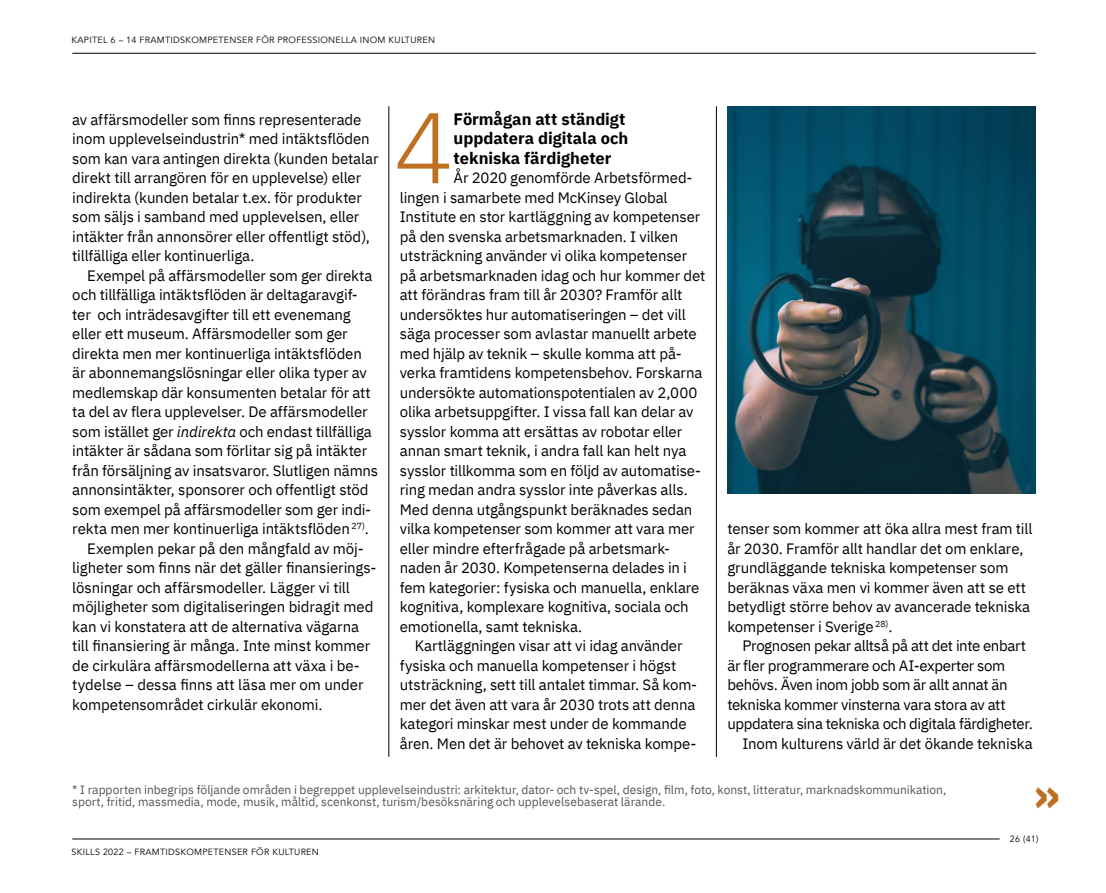
<style>
.page{position:relative;width:1106px;height:893px;background:#fff}
.page>*{position:absolute;margin:0;border:0;box-sizing:border-box;transform-origin:0 0}
.t1{font:300 100.35px "IBM Plex Sans";color:#bd7022}
.t2{font:700 47.55px "IBM Plex Sans";color:#bd7022}
.t3{font:700 16.5px/19.5px "IBM Plex Sans";color:#000}
.t4{font:15px/19.5px "IBM Plex Sans";letter-spacing:-.01em;color:#000}
.t5{font:12px/12px "IBM Plex Sans";color:#565655}
.t6{font:9px "Avenir";letter-spacing:.03em;color:#000}
.s1{font-style:italic}
</style>
<div class="page">
<hr style="left:388px;top:106px;width:1px;height:651px;background:#000">
<hr style="left:716px;top:106px;width:1px;height:651px;background:#000">
<img style="left:727px;top:106px;width:308px;height:387px">
<hr style="left:72px;top:839px;width:927px;height:1px;background:#000">
<hr style="left:72px;top:53px;width:963px;height:1px;background:#000">
<p class="t6" style="left:72px;top:35px;width:365px">KAPITEL 6 – 14 FRAMTIDSKOMPETENSER FÖR PROFESSIONELLA INOM KULTUREN</p>
<h1 class="t1" style="left:393px;top:72px;width:62px">4</h1>
<p class="t3" style="left:453px;top:108px;width:176px">Förmågan att ständigt uppdatera digitala och tekniska färdigheter</p>
<p class="t4" style="left:72px;top:108px;width:308px">av affärsmodeller som finns representerade inom upplevelseindustrin* med intäktsflöden som kan vara antingen direkta (kunden betalar direkt till arrangören för en upplevelse) eller indirekta (kunden betalar t.ex. för produkter som säljs i samband med upplevelsen, eller intäkter från annonsörer eller offentligt stöd), tillfälliga eller kontinuerliga.</p>
<p class="t4" style="left:87px;top:264px;width:287px">Exempel på affärsmodeller som ger direkta</p>
<p class="t4" style="left:72px;top:284px;width:287px">och tillfälliga intäktsflöden är deltagaravgif-</p>
<p class="t4" style="left:72px;top:303px;width:280px">ter och inträdesavgifter till ett evenemang</p>
<p class="t4" style="left:72px;top:323px;width:277px">eller ett museum. Affärsmodeller som ger</p>
<p class="t4" style="left:72px;top:342px;width:291px">direkta men mer kontinuerliga intäktsflöden</p>
<p class="t4" style="left:72px;top:362px;width:296px">är abonnemangslösningar eller olika typer av</p>
<p class="t4" style="left:72px;top:381px;width:300px">medlemskap där konsumenten betalar för att</p>
<p class="t4" style="left:72px;top:401px;width:297px">ta del av flera upplevelser. De affärsmodeller</p>
<p class="t4" style="left:72px;top:420px;width:301px">som istället ger <span class="s1">indirekta</span> och endast tillfälliga</p>
<p class="t4" style="left:72px;top:440px;width:296px">intäkter är sådana som förlitar sig på intäkter</p>
<p class="t4" style="left:72px;top:459px;width:307px">från försäljning av insatsvaror. Slutligen nämns</p>
<p class="t4" style="left:72px;top:479px;width:298px">annonsintäkter, sponsorer och offentligt stöd</p>
<p class="t4" style="left:72px;top:498px;width:300px">som exempel på affärsmodeller som ger indi-</p>
<p class="t4" style="left:72px;top:518px;width:298px">rekta men mer kontinuerliga intäktsflöden <sup>27)</sup>.</p>
<p class="t4" style="left:87px;top:537px;width:278px">Exemplen pekar på den mångfald av möj-</p>
<p class="t4" style="left:72px;top:557px;width:305px">ligheter som finns när det gäller finansierings-</p>
<p class="t4" style="left:72px;top:576px;width:279px">lösningar och affärsmodeller. Lägger vi till</p>
<p class="t4" style="left:72px;top:596px;width:303px">möjligheter som digitaliseringen bidragit med</p>
<p class="t4" style="left:72px;top:615px;width:288px">kan vi konstatera att de alternativa vägarna</p>
<p class="t4" style="left:72px;top:635px;width:299px">till finansiering är många. Inte minst kommer</p>
<p class="t4" style="left:72px;top:654px;width:289px">de cirkulära affärsmodellerna att växa i be-</p>
<p class="t4" style="left:72px;top:674px;width:293px">tydelse – dessa finns att läsa mer om under</p>
<p class="t4" style="left:72px;top:693px;width:252px">kompetensområdet cirkulär ekonomi.</p>
<p class="t4" style="left:453px;top:167px;width:240px">År 2020 genomförde Arbetsförmed-</p>
<p class="t4" style="left:400px;top:186px;width:269px">lingen i samarbete med McKinsey Global</p>
<p class="t4" style="left:400px;top:206px;width:302px">Institute en stor kartläggning av kompetenser</p>
<p class="t4" style="left:400px;top:225px;width:280px">på den svenska arbetsmarknaden. I vilken</p>
<p class="t4" style="left:400px;top:245px;width:289px">utsträckning använder vi olika kompetenser</p>
<p class="t4" style="left:400px;top:264px;width:307px">på arbetsmarknaden idag och hur kommer det</p>
<p class="t4" style="left:400px;top:284px;width:284px">att förändras fram till år 2030? Framför allt</p>
<p class="t4" style="left:400px;top:303px;width:287px">undersöktes hur automatiseringen – det vill</p>
<p class="t4" style="left:400px;top:323px;width:298px">säga processer som avlastar manuellt arbete</p>
<p class="t4" style="left:400px;top:342px;width:283px">med hjälp av teknik – skulle komma att på-</p>
<p class="t4" style="left:400px;top:362px;width:304px">verka framtidens kompetensbehov. Forskarna</p>
<p class="t4" style="left:400px;top:381px;width:299px">undersökte automationspotentialen av 2,000</p>
<p class="t4" style="left:400px;top:401px;width:295px">olika arbetsuppgifter. I vissa fall kan delar av</p>
<p class="t4" style="left:400px;top:420px;width:284px">sysslor komma att ersättas av robotar eller</p>
<p class="t4" style="left:400px;top:440px;width:288px">annan smart teknik, i andra fall kan helt nya</p>
<p class="t4" style="left:400px;top:459px;width:303px">sysslor tillkomma som en följd av automatise-</p>
<p class="t4" style="left:400px;top:479px;width:289px">ring medan andra sysslor inte påverkas alls.</p>
<p class="t4" style="left:400px;top:498px;width:294px">Med denna utgångspunkt beräknades sedan</p>
<p class="t4" style="left:400px;top:518px;width:296px">vilka kompetenser som kommer att vara mer</p>
<p class="t4" style="left:400px;top:537px;width:272px">eller mindre efterfrågade på arbetsmark-</p>
<p class="t4" style="left:400px;top:557px;width:289px">naden år 2030. Kompetenserna delades in i</p>
<p class="t4" style="left:400px;top:576px;width:301px">fem kategorier: fysiska och manuella, enklare</p>
<p class="t4" style="left:400px;top:596px;width:290px">kognitiva, komplexare kognitiva, sociala och</p>
<p class="t4" style="left:400px;top:615px;width:184px">emotionella, samt tekniska.</p>
<p class="t4" style="left:415px;top:635px;width:269px">Kartläggningen visar att vi idag använder</p>
<p class="t4" style="left:400px;top:654px;width:278px">fysiska och manuella kompetenser i högst</p>
<p class="t4" style="left:400px;top:674px;width:299px">utsträckning, sett till antalet timmar. Så kom-</p>
<p class="t4" style="left:400px;top:693px;width:297px">mer det även att vara år 2030 trots att denna</p>
<p class="t4" style="left:400px;top:713px;width:288px">kategori minskar mest under de kommande</p>
<p class="t4" style="left:400px;top:732px;width:298px">åren. Men det är behovet av tekniska kompe-</p>
<p class="t4" style="left:727px;top:518px;width:306px">tenser som kommer att öka allra mest fram till år 2030. Framför allt handlar det om enklare, grundläggande tekniska kompetenser som beräknas växa men vi kommer även att se ett betydligt större behov av avancerade tekniska kompetenser i Sverige <sup>28)</sup>.</p>
<p class="t4" style="left:742px;top:635px;width:285px">Prognosen pekar alltså på att det inte enbart</p>
<p class="t4" style="left:727px;top:654px;width:279px">är fler programmerare och AI-experter som</p>
<p class="t4" style="left:727px;top:674px;width:282px">behövs. Även inom jobb som är allt annat än</p>
<p class="t4" style="left:727px;top:693px;width:280px">tekniska kommer vinsterna vara stora av att</p>
<p class="t4" style="left:727px;top:713px;width:307px">uppdatera sina tekniska och digitala färdigheter.</p>
<p class="t4" style="left:742px;top:732px;width:292px">Inom kulturens värld är det ökande tekniska</p>
<p class="t5" style="left:72px;top:782px;width:875px">* I rapporten inbegrips följande områden i begreppet upplevelseindustri: arkitektur, dator- och tv-spel, design, film, foto, konst, litteratur, marknadskommunikation, sport, fritid, massmedia, mode, musik, måltid, scenkonst, turism/besöksnäring och upplevelsebaserat lärande.</p>
<p class="t6" style="left:72px;top:847px;width:249px">SKILLS 2022 – FRAMTIDSKOMPETENSER FÖR KULTUREN</p>
<h2 class="t2" style="left:1033px;top:756px;width:28px">»</h2>
<p class="t6" style="left:1009px;top:833px;width:30px">26 (41)</p>
</div>
